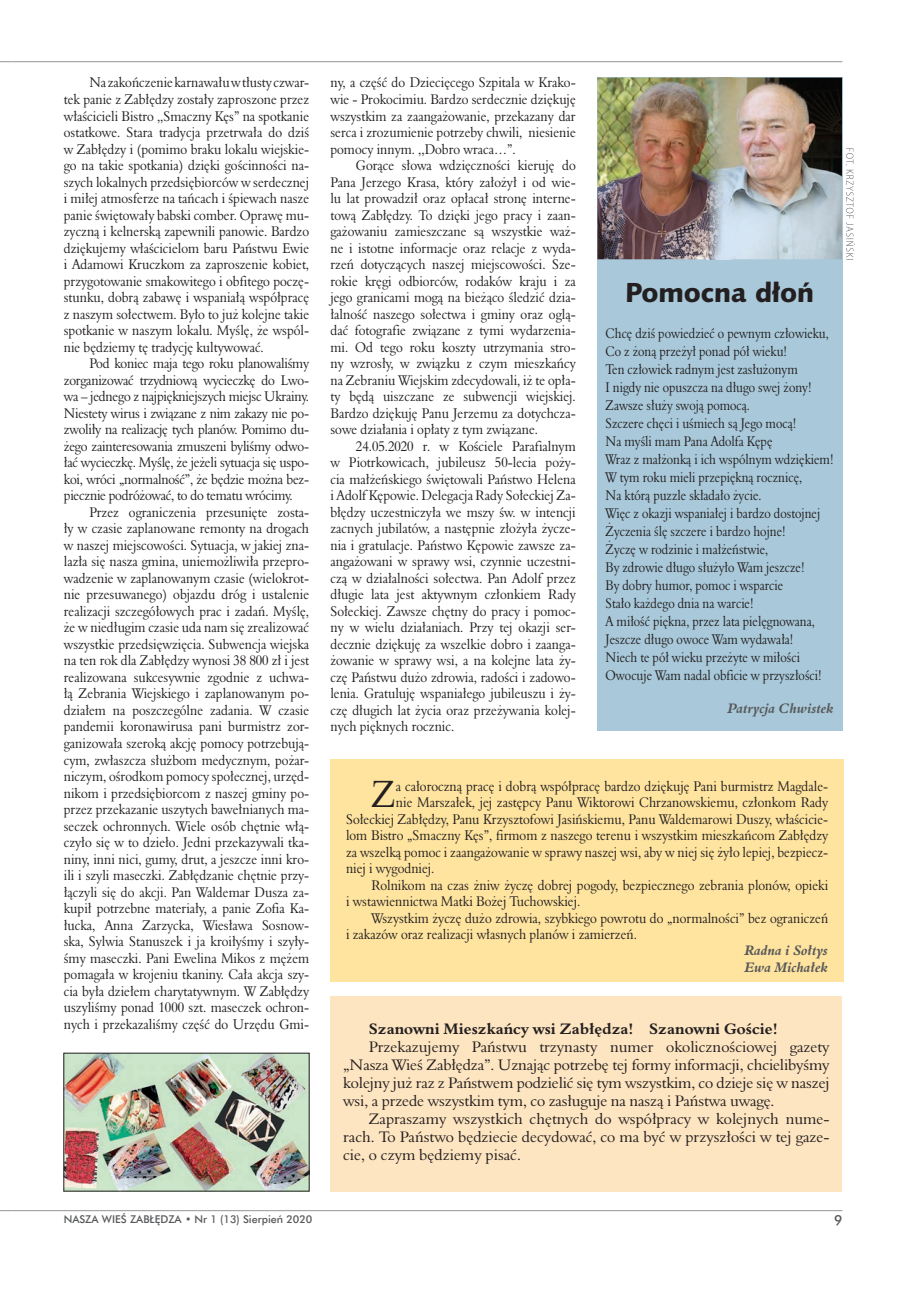
<style>
.page{position:relative;width:919px;height:1289px;background:#fff}
.page>*{position:absolute;margin:0;border:0;box-sizing:border-box;transform-origin:0 0}
.t1{font:37.5px "Aldine 401 PL";color:#231f20;scale:.9 1}
.t2{font:27px "Humanst 531 Blk PL";color:#231f20}
.t3{font:15px/18px "Aldine 401 PL";letter-spacing:-.005em;color:#231f20;text-align:justify}
.t4{font:700 15px "Aldine 401 PL";color:#231f20}
.t5{font:13.8px/16.5px "Aldine 401 PL";color:#231f20;text-align:justify;scale:.9 1}
.t6{font:13.8px/18px "Aldine 401 PL";color:#231f20;scale:.85 1}
.t7{font:italic 700 13.5px/16.2px "Aldine 401 PL";color:#57585a}
.t8{font:13.5px "Futura Md PL";color:#57585a}
.t9{font:10.5px "Futura Md PL";color:#57585a}
</style>
<div class="page">
<svg style="left:0;top:61px;width:13px;height:1px"></svg>
<hr style="left:13px;top:61px;width:829px;height:1px;background:#939598">
<hr style="left:13px;top:1210px;width:829px;height:1px;background:#939598">
<svg style="left:0;top:1210px;width:13px;height:1px"></svg>
<div style="left:330px;top:759px;width:513px;height:222px;background:#ffe49f"></div>
<div style="left:597px;top:77px;width:245px;height:654px;background:#a9c9da"></div>
<img style="left:597px;top:78px;width:110px;height:181px">
<img style="left:731px;top:78px;width:111px;height:181px">
<img style="left:707px;top:78px;width:24px;height:181px">
<img style="left:66px;top:1054px;width:241px;height:135px">
<svg style="left:846px;top:148px;width:8px;height:110px"></svg>
<div style="left:330px;top:995px;width:512px;height:196px;background:#fee5c1"></div>
<p class="t5" style="left:64px;top:74px;width:274px;text-indent:26px">Na zakończenie karnawału w tłusty czwar&shy;tek panie z Zabłędzy zostały zaproszone przez właścicieli Bistro ,,Smaczny Kęs” na spotkanie ostatkowe. Stara tradycja przetrwała do dziś w Zabłędzy i (pomimo braku lokalu wiejskie&shy;go na takie spotkania) dzięki gościnności na&shy;szych lokalnych przedsiębiorców w serdecznej i miłej atmosferze na tańcach i śpiewach nasze panie świętowały babski comber. Oprawę mu&shy;zyczną i kelnerską zapewnili panowie. Bardzo dziękujemy właścicielom baru Państwu Ewie i Adamowi Kruczkom za zaproszenie kobiet, przygotowanie smakowitego i obfitego poczę&shy;stunku, dobrą zabawę i wspaniałą współpracę z naszym sołectwem. Było to już kolejne takie spotkanie w naszym lokalu. Myślę, że wspól&shy;nie będziemy tę tradycję kultywować.</p>
<p class="t5" style="left:64px;top:355px;width:274px;text-indent:26px">Pod koniec maja tego roku planowaliśmy zorganizować trzydniową wycieczkę do Lwo&shy;wa – jednego z najpiękniejszych miejsc Ukrainy.<br>Niestety wirus i związane z nim zakazy nie po&shy;zwoliły na realizację tych planów. Pomimo du&shy;żego zainteresowania zmuszeni byliśmy odwo&shy;łać wycieczkę. Myślę, że jeżeli sytuacja się uspo&shy;koi, wróci „normalność”, że będzie można bez&shy;piecznie podróżować, to do tematu wrócimy.</p>
<p class="t5" style="left:64px;top:503px;width:274px;text-indent:26px">Przez ograniczenia przesunięte zosta&shy;ły w czasie zaplanowane remonty na drogach w naszej miejscowości. Sytuacja, w jakiej zna&shy;lazła się nasza gmina, uniemożliwiła przepro&shy;wadzenie w zaplanowanym czasie (wielokrot&shy;nie przesuwanego) objazdu dróg i ustalenie realizacji szczegółowych prac i zadań. Myślę, że w niedługim czasie uda nam się zrealizować wszystkie przedsięwzięcia. Subwencja wiejska na ten rok dla Zabłędzy wynosi 38 800 zł i jest realizowana sukcesywnie zgodnie z uchwa&shy;łą Zebrania Wiejskiego i zaplanowanym po&shy;działem na poszczególne zadania. W czasie pandemii koronawirusa pani burmistrz zor&shy;ganizowała szeroką akcję pomocy potrzebują&shy;cym, zwłaszcza służbom medycznym, pożar&shy;niczym, ośrodkom pomocy społecznej, urzęd&shy;nikom i przedsiębiorcom z naszej gminy po&shy;przez przekazanie uszytych bawełnianych ma&shy;seczek ochronnych. Wiele osób chętnie włą&shy;czyło się w to dzieło. Jedni przekazywali tka&shy;niny, inni nici, gumy, drut, a jeszcze inni kro&shy;ili i szyli maseczki. Zabłędzanie chętnie przy&shy;łączyli się do akcji. Pan Waldemar Dusza za&shy;kupił potrzebne materiały, a panie Zofia Ka&shy;łucka, Anna Zarzycka, Wiesława Sosnow&shy;ska, Sylwia Stanuszek i ja kroiłyśmy i szyły&shy;śmy maseczki. Pani Ewelina Mikos z mężem pomagała w krojeniu tkaniny. Cała akcja szy&shy;cia była dziełem charytatywnym. W Zabłędzy uszyliśmy ponad 1000 szt. maseczek ochron&shy;nych i przekazaliśmy część do Urzędu Gmi-</p>
<p class="t5" style="left:330px;top:74px;width:274px">ny, a część do Dziecięcego Szpitala w Krako&shy;wie - Prokocimiu. Bardzo serdecznie dziękuję wszystkim za zaangażowanie, przekazany dar serca i zrozumienie potrzeby chwili, niesienie pomocy innym. ,,Dobro wraca…”.</p>
<p class="t5" style="left:330px;top:157px;width:274px;text-indent:26px">Gorące słowa wdzięczności kieruję do Pana Jerzego Krasa, który założył i od wie&shy;lu lat prowadził oraz opłacał stronę interne&shy;tową Zabłędzy. To dzięki jego pracy i zaan&shy;gażowaniu zamieszczane są wszystkie waż&shy;ne i istotne informacje oraz relacje z wyda&shy;rzeń dotyczących naszej miejscowości. Sze&shy;rokie kręgi odbiorców, rodaków kraju i za jego granicami mogą na bieżąco śledzić dzia&shy;łalność naszego sołectwa i gminy oraz oglą&shy;dać fotografie związane z tymi wydarzenia&shy;mi. Od tego roku koszty utrzymania stro&shy;ny wzrosły, w związku z czym mieszkańcy na Zebraniu Wiejskim zdecydowali, iż te opła&shy;ty będą uiszczane ze subwencji wiejskiej.<br>Bardzo dziękuję Panu Jerzemu za dotychcza&shy;sowe działania i opłaty z tym związane.</p>
<p class="t5" style="left:330px;top:437px;width:274px;text-indent:26px">24.05.2020 r. w Kościele Parafialnym w Piotrkowicach, jubileusz 50-lecia poży&shy;cia małżeńskiego świętowali Państwo Helena i Adolf Kępowie. Delegacja Rady Sołeckiej Za&shy;błędzy uczestniczyła we mszy św. w intencji zacnych jubilatów, a następnie złożyła życze&shy;nia i gratulacje. Państwo Kępowie zawsze za&shy;angażowani w sprawy wsi, czynnie uczestni&shy;czą w działalności sołectwa. Pan Adolf przez długie lata jest aktywnym członkiem Rady Sołeckiej. Zawsze chętny do pracy i pomoc&shy;ny w wielu działaniach. Przy tej okazji ser&shy;decznie dziękuję za wszelkie dobro i zaanga&shy;żowanie w sprawy wsi, a na kolejne lata ży&shy;czę Państwu dużo zdrowia, radości i zadowo&shy;lenia. Gratuluję wspaniałego jubileuszu i ży&shy;czę długich lat życia oraz przeżywania kolej&shy;nych pięknych rocznic.</p>
<h2 class="t2" style="left:625px;top:275px;width:190px">Pomocna dłoń</h2>
<p class="t6" style="left:605px;top:324px;width:270px">Chcę dziś powiedzieć o pewnym człowieku, Co z żoną przeżył ponad pół wieku!<br>Ten człowiek radnym jest zasłużonym<br>I nigdy nie opuszcza na długo swej żony!<br>Zawsze służy swoją pomocą.<br>Szczere chęci i uśmiech są Jego mocą!<br>Na myśli mam Pana Adolfa Kępę<br>Wraz z małżonką i ich wspólnym wdziękiem!<br>W tym roku mieli przepiękną rocznicę,<br>Na którą puzzle składało życie.<br>Więc z okazji wspaniałej i bardzo dostojnej Życzenia ślę szczere i bardzo hojne!<br>Życzę w rodzinie i małżeństwie,<br>By zdrowie długo służyło Wam jeszcze!<br>By dobry humor, pomoc i wsparcie<br>Stało każdego dnia na warcie!<br>A miłość piękna, przez lata pielęgnowana, Jeszcze długo owoce Wam wydawała!<br>Niech te pół wieku przeżyte w miłości Owocuje Wam nadal obficie w przyszłości!</p>
<p class="t7" style="left:727px;top:700px;width:107px">Patrycja Chwistek</p>
<h1 class="t1" style="left:371px;top:770px;width:29px">Z</h1>
<p class="t5" style="left:396px;top:777px;width:482px">a całoroczną pracę i dobrą współpracę bardzo dziękuję Pani burmistrz Magdale-</p>
<p class="t5" style="left:396px;top:794px;width:482px">nie Marszałek, jej zastępcy Panu Wiktorowi Chrzanowskiemu, członkom Rady</p>
<p class="t5" style="left:346px;top:810px;width:537px">Sołeckiej Zabłędzy, Panu Krzysztofowi Jasińskiemu, Panu Waldemarowi Duszy, właścicie-</p>
<p class="t5" style="left:346px;top:827px;width:537px">lom Bistro „Smaczny Kęs”, firmom z naszego terenu i wszystkim mieszkańcom Zabłędzy</p>
<p class="t5" style="left:346px;top:843px;width:537px">za wszelką pomoc i zaangażowanie w sprawy naszej wsi, aby w niej się żyło lepiej, bezpiecz-</p>
<p class="t5" style="left:346px;top:860px;width:100px">niej i wygodniej.</p>
<p class="t5" style="left:371px;top:876px;width:509px">Rolnikom na czas żniw życzę dobrej pogody, bezpiecznego zebrania plonów, opieki</p>
<p class="t5" style="left:346px;top:893px;width:262px">i wstawiennictwa Matki Bożej Tuchowskiej.</p>
<p class="t5" style="left:371px;top:909px;width:509px">Wszystkim życzę dużo zdrowia, szybkiego powrotu do „normalności” bez ograniczeń</p>
<p class="t5" style="left:346px;top:926px;width:325px">i zakazów oraz realizacji własnych planów i zamierzeń.</p>
<p class="t7" style="left:744px;top:942px;width:85px">Radna i Sołtys<br>Ewa Michałek</p>
<p class="t4" style="left:369px;top:1019px;width:410px">Szanowni Mieszkańcy wsi Zabłędza! Szanowni Goście!</p>
<p class="t3" style="left:343px;top:1037px;width:488px;text-indent:26px">Przekazujemy Państwu trzynasty numer okolicznościowej gazety „Nasza Wieś Zabłędza”. Uznając potrzebę tej formy informacji, chcielibyśmy kolejny już raz z Państwem podzielić się tym wszystkim, co dzieje się w naszej wsi, a przede wszystkim tym, co zasługuje na naszą i Państwa uwagę.</p>
<p class="t3" style="left:343px;top:1109px;width:488px;text-indent:26px">Zapraszamy wszystkich chętnych do współpracy w kolejnych nume&shy;rach. To Państwo będziecie decydować, co ma być w przyszłości w tej gaze&shy;cie, o czym będziemy pisać.</p>
<p class="t9" style="left:64px;top:1212px;width:250px">NASZA WIEŚ ZABŁĘDZA • Nr 1 (13) Sierpień 2020</p>
<p class="t8" style="left:834px;top:1211px;width:10px">9</p>
</div>
